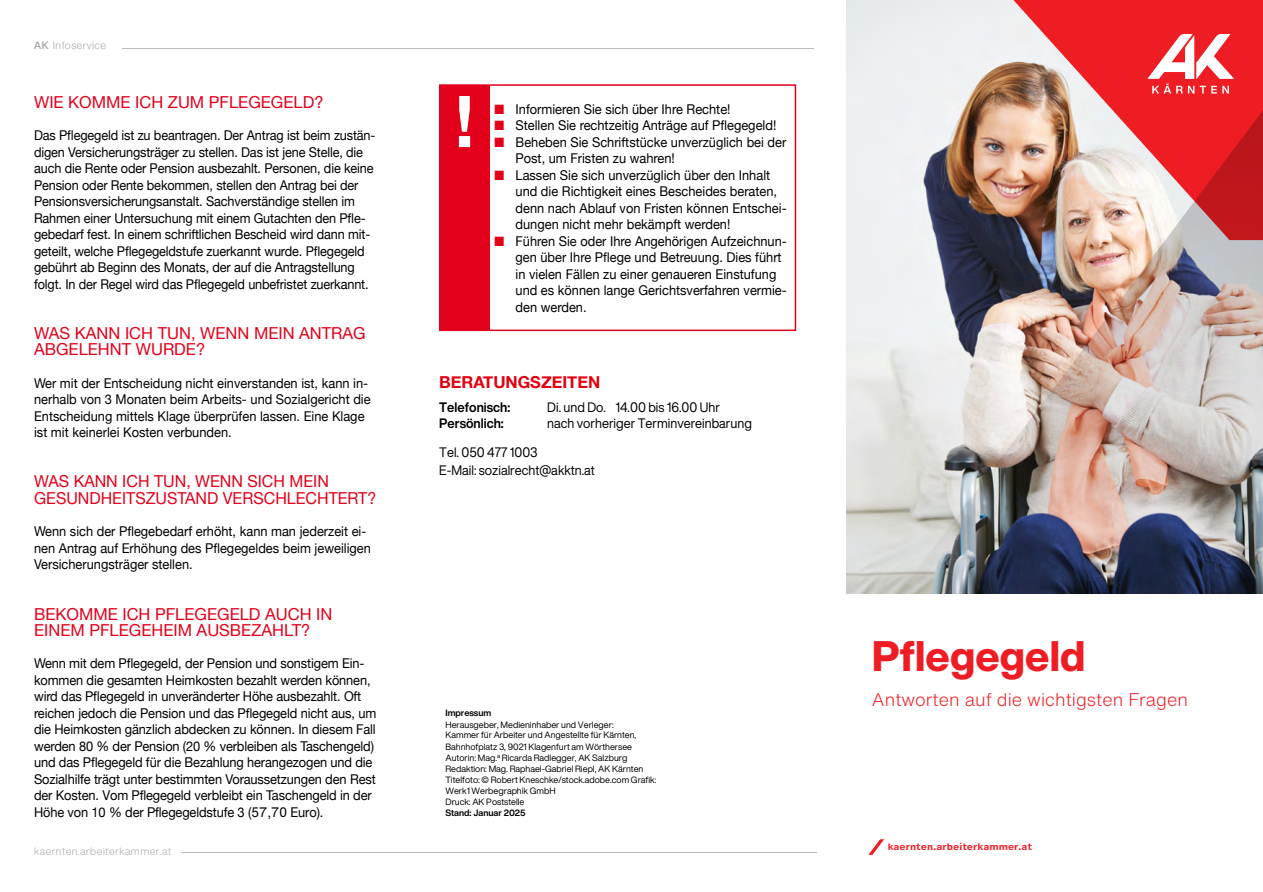
<style>
.page{position:relative;width:1263px;height:892px;background:#fff}
.page>*{position:absolute;margin:0;border:0;box-sizing:border-box;transform-origin:0 0}
.Einf__Abs{font:800 42px "Helvetica Now Display";color:#ee1d23}
.Einf__Abs-2{font:300 18px "Helvetica Now Text";color:#ee1d23}
.t1{font:16.5px/16.5px "Helvetica Neue";color:#e2001a}
.t2{font:700 16.5px "Helvetica Neue";color:#e3000f}
.t3{font:13.5px/16.5px "Helvetica Neue";letter-spacing:-.01em;color:#000;scale:.95 1}
.t4{font:13.5px/16.5px "Helvetica Neue";letter-spacing:-.01em;color:#000;scale:.94 1}
.t5{font:13.5px/17.5px "Helvetica Now Display";color:#000;scale:.95 1}
.t6{font:700 13.5px "Helvetica Now Display";color:#000;scale:.95 1}
.t7{font:300 10.5px "Helvetica Now Display";letter-spacing:.05em;color:#a7a8aa}
.t8{font:300 10.5px "Helvetica Neue";letter-spacing:.05em;color:#a7a8aa}
.t9{font:9px/10.9px "Helvetica Now Display";color:#000}
.Einf__Abs-3{font:700 9px "Helvetica Now Micro";color:#ee1d23}
.t10{font:700 9px "Helvetica Now Display";color:#000}
.s1{font-weight:500}
.s2{font-family:"Helvetica Now Text"}
.s3{color:#e2001a}
</style>
<div class="page">
<svg style="left:1013px;top:0;width:250px;height:49px;background:#ee3238"></svg>
<img style="left:846px;top:49px;width:417px;height:545px">
<svg style="left:868px;top:839px;width:16px;height:16px"></svg>
<svg style="left:1147px;top:34px;width:87px;height:60px"></svg>
<hr style="left:122px;top:48px;width:691px;height:1px;background:#bcbdc0">
<hr style="left:181px;top:852px;width:635px;height:1px;background:#bcbdc0">
<div style="left:440px;top:85px;width:50px;height:245px;background:#e2001a"></div>
<svg style="left:459px;top:96px;width:11px;height:51px"></svg>
<div style="left:439px;top:84px;width:357px;height:247px;border:2px solid #e2001a"></div>
<p class="t8" style="left:34px;top:37px;width:73px"><span class="s1">AK</span> Infoservice</p>
<p class="t1" style="left:34px;top:95px;width:291px">WIE KOMME ICH ZUM PFLEGEGELD?</p>
<p class="t4" style="left:34px;top:128px;width:365px">Das Pflegegeld ist zu beantragen. Der Antrag ist beim zustän&shy;digen Versicherungsträger zu stellen. Das ist jene Stelle, die auch die Rente oder Pension ausbezahlt. Personen, die keine Pension oder Rente bekommen, stellen den Antrag bei der Pensionsversicherungsanstalt. Sachverständige stellen im Rahmen einer Untersuchung mit einem Gutachten den Pfle&shy;gebedarf fest. In einem schriftlichen Bescheid wird dann mit&shy;geteilt, welche Pflegegeldstufe zuerkannt wurde. Pflegegeld gebührt ab Beginn des Monats, der auf die Antragstellung folgt. In der Regel wird das Pflegegeld unbefristet zuerkannt.</p>
<p class="t1" style="left:34px;top:326px;width:333px">WAS KANN ICH TUN, WENN MEIN ANTRAG<br>ABGELEHNT WURDE?</p>
<p class="t3" style="left:34px;top:375px;width:356px">Wer mit der Entscheidung nicht einverstanden ist, kann in&shy;nerhalb von 3 Monaten beim Arbeits- und Sozialgericht die Entscheidung mittels Klage überprüfen lassen. Eine Klage ist mit keinerlei Kosten verbunden.</p>
<p class="t1" style="left:34px;top:474px;width:344px">WAS KANN ICH TUN, WENN SICH MEIN<br>GESUNDHEITSZUSTAND VERSCHLECHTERT?</p>
<p class="t3" style="left:34px;top:524px;width:356px">Wenn sich der Pflegebedarf erhöht, kann man jederzeit ei&shy;nen Antrag auf Erhöhung des Pflegegeldes beim jeweiligen<br>Versicherungsträger stellen.</p>
<p class="t1" style="left:34px;top:606px;width:300px">BEKOMME ICH PFLEGEGELD AUCH IN<br>EINEM PFLEGEHEIM AUSBEZAHLT?</p>
<p class="t3" style="left:34px;top:656px;width:362px">Wenn mit dem Pflegegeld, der Pension und sonstigem Ein&shy;kommen die gesamten Heimkosten bezahlt werden können, wird das Pflegegeld in unveränderter Höhe ausbezahlt. Oft reichen jedoch die Pension und das Pflegegeld nicht aus, um die Heimkosten gänzlich abdecken zu können. In diesem Fall werden 80 % der Pension (20 % verbleiben als Taschengeld) und das Pflegegeld für die Bezahlung herangezogen und die Sozialhilfe trägt unter bestimmten Voraussetzungen den Rest der Kosten. Vom Pflegegeld verbleibt ein Taschengeld in der Höhe von 10 % der Pflegegeldstufe 3 (<span class="s2">57,70</span> Euro).</p>
<p class="t7" style="left:34px;top:844px;width:139px">kaernten.arbeiterkammer.at</p>
<p class="t3" style="left:494px;top:101px;width:250px"><span class="s3">■</span> Informieren Sie sich über Ihre Rechte!</p>
<p class="t3" style="left:494px;top:118px;width:298px"><span class="s3">■</span> Stellen Sie rechtzeitig Anträge auf Pflegegeld!</p>
<p class="t3" style="left:515px;top:134px;width:287px;text-indent:-21px"><span class="s3">■</span> Beheben Sie Schriftstücke unverzüglich bei der<br>Post, um Fristen zu wahren!</p>
<p class="t3" style="left:515px;top:167px;width:287px;text-indent:-21px"><span class="s3">■</span> Lassen Sie sich unverzüglich über den Inhalt und die Richtigkeit eines Bescheides beraten, denn nach Ablauf von Fristen können Entschei&shy;dungen nicht mehr bekämpft werden!</p>
<p class="t3" style="left:515px;top:233px;width:287px;text-indent:-21px"><span class="s3">■</span> Führen Sie oder Ihre Angehörigen Aufzeichnun&shy;gen über Ihre Pflege und Betreuung. Dies führt in vielen Fällen zu einer genaueren Einstufung und es können lange Gerichtsverfahren vermie&shy;den werden.</p>
<p class="t2" style="left:439px;top:369px;width:163px">BERATUNGSZEITEN</p>
<p class="t6" style="left:439px;top:397px;width:76px">Telefonisch:</p>
<p class="t5" style="left:547px;top:398px;width:183px">Di. und Do. 14.00 bis 16.00 Uhr</p>
<p class="t6" style="left:439px;top:414px;width:69px">Persönlich:</p>
<p class="t5" style="left:547px;top:414px;width:217px">nach vorheriger Terminvereinbarung</p>
<p class="t5" style="left:439px;top:443px;width:165px">Tel. 050 477 1003<br>E-Mail: sozialrecht@akktn.at</p>
<p class="t10" style="left:445px;top:706px;width:47px">Impressum</p>
<p class="t9" style="left:445px;top:719px;width:192px;line-height:10.5px">Herausgeber, Medieninhaber und Verleger:<br>Kammer für Arbeiter und Angestellte für Kärnten,</p>
<p class="t9" style="left:445px;top:741px;width:213px">Bahnhofplatz 3, 9021 Klagenfurt am Wörthersee Autorin: Mag.<sup>a</sup> Ricarda Radlegger, AK Salzburg Redaktion: Mag. Raphael-Gabriel Riepl, AK Kärnten Titelfoto: © Robert Kneschke/stock.adobe.com Grafik:<br>Werk1 Werbegraphik GmbH<br>Druck: AK Poststelle</p>
<p class="t10" style="left:445px;top:806px;width:82px">Stand: Januar 2025</p>
<p class="Einf__Abs" style="left:872px;top:627px;width:215px">Pflegegeld</p>
<p class="Einf__Abs-2" style="left:872px;top:687px;width:318px">Antworten auf die wichtigsten Fragen</p>
<p class="Einf__Abs-3" style="left:888px;top:840px;width:146px">kaernten.arbeiterkammer.at</p>
</div>
